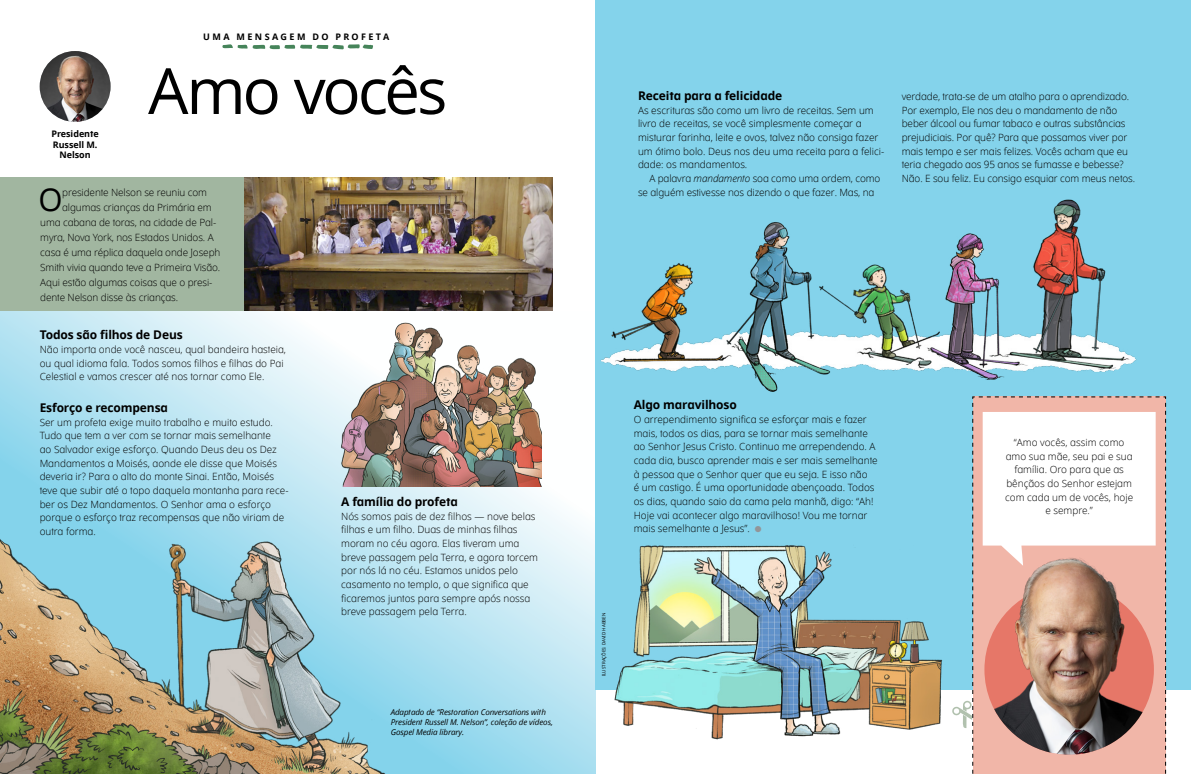
<style>
.page{position:relative;width:1191px;height:774px;background:#fff}
.page>*{position:absolute;margin:0;border:0;box-sizing:border-box;transform-origin:0 0}
.t1{font:63.7px "Dots Solidlds Lat";letter-spacing:-.05em;color:#000}
.t2{font:31px "Dots Solidlds Lat";color:#000}
.TOPIC-1_title{font:12px "Dots Solid lds Lat Bold";letter-spacing:-.01em;color:#000}
.TOPIC-1_para_first_G{font:300 10px/13.7px "Dots Solidlds Lat";color:#000}
.TOPIC-1_para{font:300 10px/13.7px "Dots Solidlds Lat";letter-spacing:-.01em;color:#000}
.TOPIC-1_para_first_C{font:300 10px/13.7px "Dots Solidlds Lat";color:#000;text-align:center}
.ARTCL-BY_para_first{font:9px/10.5px "Dots Solid lds Lat Bold";letter-spacing:-.005em;color:#000;text-align:center}
.ARTCL-BY_para_first-2{font:9px "Dots Solid lds Lat Bold";letter-spacing:.265em;color:#000}
.t3{font:italic 8px/10px "Dots Solidlds Lat";letter-spacing:-.01em;color:#000}
.FIGimg-CRDT_para{font:4.5px "Dots Solidlds Lat";color:#000}
.s1{font-style:italic}
.s2{font-size:8.5px;color:#939598}
</style>
<div class="page">
<svg style="left:222px;top:44px;width:151px;height:5px"></svg>
<div style="left:0;top:178px;width:553px;height:133px;background:#a1b6a0"></div>
<img style="left:244px;top:178px;width:309px;height:133px">
<svg style="left:0;top:311px;width:595px;height:463px;background:#c4e8f4"></svg>
<div style="left:595px;top:0;width:596px;height:689px;background:#84d3eb"></div>
<img style="left:40px;top:51px;width:71px;height:71px;border-radius:35px">
<svg style="left:956px;top:689px;width:15px;height:39px"></svg>
<svg style="left:971px;top:396px;width:195px;height:378px;background:#eab3a7"></svg>
<img style="left:0;top:509px;width:420px;height:265px">
<img style="left:602px;top:545px;width:354px;height:195px">
<img style="left:337px;top:318px;width:204px;height:168px">
<img style="left:575px;top:199px;width:585px;height:199px">
<img style="left:989px;top:584px;width:160px;height:171px">
<img style="left:1012px;top:566px;width:113px;height:66px">
<svg style="left:982px;top:412px;width:173px;height:154px;background:#fcf5f3"></svg>
<p class="ARTCL-BY_para_first-2" style="left:203px;top:30px;width:188px">UMA MENSAGEM DO PROFETA</p>
<p class="ARTCL-BY_para_first" style="left:51px;top:129px;width:49px">Presidente<br>Russell M.<br>Nelson</p>
<p class="t1" style="left:148px;top:44px;width:301px">Amo vocês</p>
<p class="t2" style="left:38px;top:177px;width:26px">O</p>
<p class="TOPIC-1_para_first_G" style="left:62px;top:185px;width:146px">presidente Nelson se reuniu com</p>
<p class="TOPIC-1_para_first_G" style="left:62px;top:200px;width:151px">algumas crianças da Primária em</p>
<p class="TOPIC-1_para_first_G" style="left:40px;top:215px;width:177px">uma cabana de toras, na cidade de Pal-</p>
<p class="TOPIC-1_para_first_G" style="left:40px;top:230px;width:175px">myra, Nova York, nos Estados Unidos. A</p>
<p class="TOPIC-1_para_first_G" style="left:40px;top:245px;width:182px">casa é uma réplica daquela onde Joseph</p>
<p class="TOPIC-1_para_first_G" style="left:40px;top:260px;width:182px">Smith vivia quando teve a Primeira Visão.</p>
<p class="TOPIC-1_para_first_G" style="left:40px;top:275px;width:174px">Aqui estão algumas coisas que o presi-</p>
<p class="TOPIC-1_para_first_G" style="left:40px;top:290px;width:139px">dente Nelson disse às crianças.</p>
<p class="TOPIC-1_title" style="left:40px;top:326px;width:144px">Todos são filhos de Deus</p>
<p class="TOPIC-1_para_first_G" style="left:40px;top:343px;width:248px">Não importa onde você nasceu, qual bandeira hasteia, ou qual idioma fala. Todos somos filhos e filhas do Pai<br>Celestial e vamos crescer até nos tornar como Ele.</p>
<p class="TOPIC-1_title" style="left:40px;top:399px;width:130px">Esforço e recompensa</p>
<p class="TOPIC-1_para_first_G" style="left:40px;top:415px;width:250px">Ser um profeta exige muito trabalho e muito estudo.<br>Tudo que tem a ver com se tornar mais semelhante<br>ao Salvador exige esforço. Quando Deus deu os Dez Mandamentos a Moisés, aonde ele disse que Moisés deveria ir? Para o alto do monte Sinai. Então, Moisés teve que subir até o topo daquela montanha para rece&shy;ber os Dez Mandamentos. O Senhor ama o esforço porque o esforço traz recompensas que não viriam de outra forma.</p>
<p class="TOPIC-1_title" style="left:341px;top:492px;width:118px">A família do profeta</p>
<p class="TOPIC-1_para_first_G" style="left:341px;top:509px;width:198px">Nós somos pais de dez filhos — nove belas filhas e um filho. Duas de minhas filhas moram no céu agora. Elas tiveram uma breve passagem pela Terra, e agora torcem por nós lá no céu. Estamos unidos pelo casamento no templo, o que significa que ficaremos juntos para sempre após nossa breve passagem pela Terra.</p>
<p class="t3" style="left:391px;top:707px;width:164px">Adaptado de “Restoration Conversations with<br>President Russell M. Nelson”, coleção de vídeos,<br>Gospel Media library.</p>
<p class="TOPIC-1_title" style="left:638px;top:86px;width:146px">Receita para a felicidade</p>
<p class="TOPIC-1_para_first_G" style="left:638px;top:103px;width:248px">As escrituras são como um livro de receitas. Sem um livro de receitas, se você simplesmente começar a misturar farinha, leite e ovos, talvez não consiga fazer um ótimo bolo. Deus nos deu uma receita para a felici&shy;dade: os mandamentos.</p>
<p class="TOPIC-1_para" style="left:638px;top:171px;width:244px;text-indent:11px">A palavra <span class="s1">mandamento</span> soa como uma ordem, como se alguém estivesse nos dizendo o que fazer. Mas, na</p>
<p class="TOPIC-1_para" style="left:901px;top:89px;width:235px">verdade, trata-se de um atalho para o aprendizado.<br>Por exemplo, Ele nos deu o mandamento de não beber álcool ou fumar tabaco e outras substâncias prejudiciais. Por quê? Para que possamos viver por mais tempo e ser mais felizes. Vocês acham que eu teria chegado aos 95 anos se fumasse e bebesse?<br>Não. E sou feliz. Eu consigo esquiar com meus netos.</p>
<p class="TOPIC-1_title" style="left:634px;top:396px;width:105px">Algo maravilhoso</p>
<p class="TOPIC-1_para_first_G" style="left:634px;top:413px;width:245px">O arrependimento significa se esforçar mais e fazer mais, todos os dias, para se tornar mais semelhante ao Senhor Jesus Cristo. Continuo me arrependendo. A cada dia, busco aprender mais e ser mais semelhante à pessoa que o Senhor quer que eu seja. E isso não<br>é um castigo. É uma oportunidade abençoada. Todos os dias, quando saio da cama pela manhã, digo: “Ah!<br>Hoje vai acontecer algo maravilhoso! Vou me tornar mais semelhante a Jesus”. <span class="s2">●</span></p>
<p class="FIGimg-CRDT_para" style="left:600px;top:676px;width:65px;rotate:-90deg">ILUSTRAÇÕES: DAVID HABBEN</p>
<p class="TOPIC-1_para_first_C" style="left:1005px;top:435px;width:130px">“Amo vocês, assim como amo sua mãe, seu pai e sua família. Oro para que as bênçãos do Senhor estejam com cada um de vocês, hoje e sempre.”</p>
</div>
